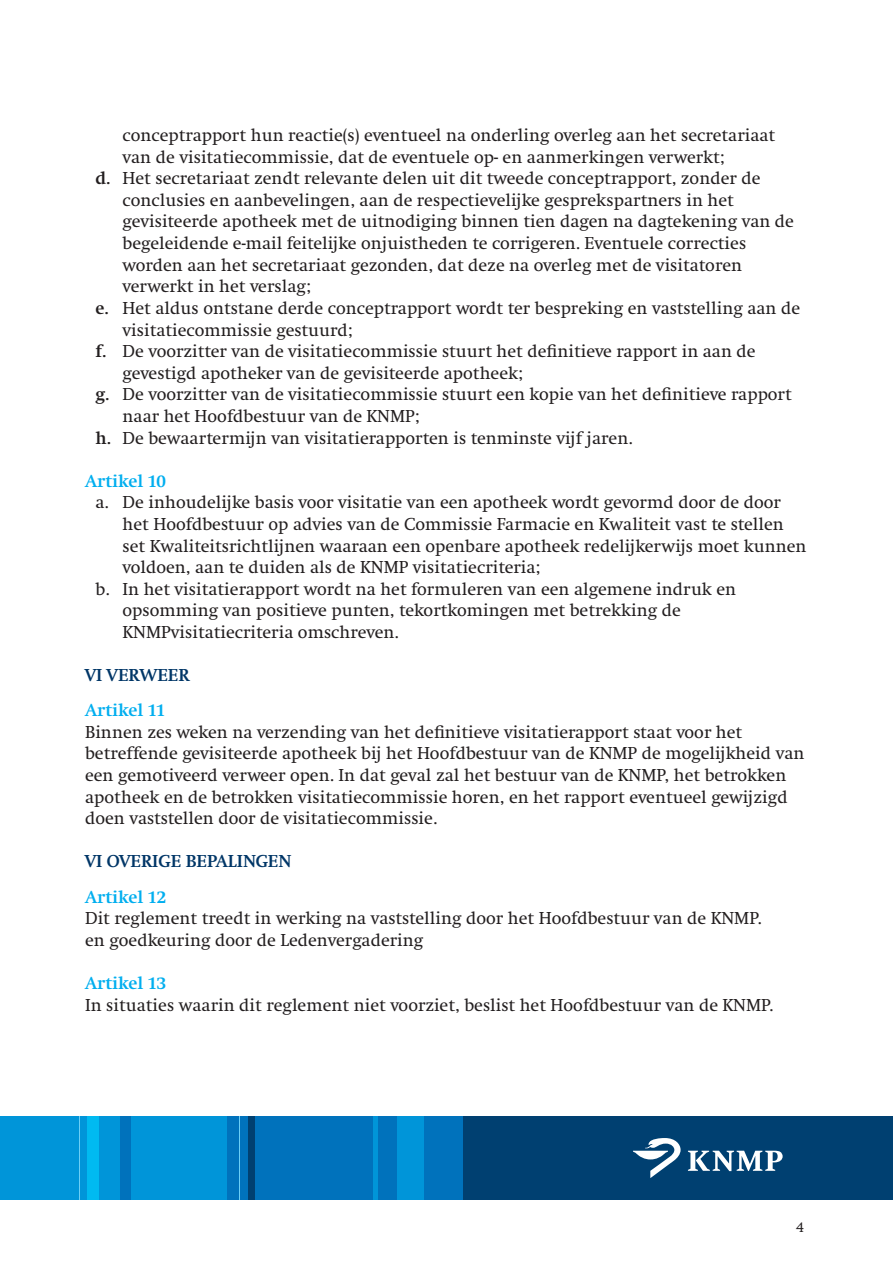
<style>
.page{position:relative;width:893px;height:1263px;background:#fff}
.page>*{position:absolute;margin:0;border:0;box-sizing:border-box;transform-origin:0 0}
.t1{font:18px/21.6px "Swift";color:#231f20}
.t2{font:700 18px "Swift";color:#00aeef}
.t3{font:700 18px "Swift";color:#003667}
.t4{font:15px "Swift";color:#231f20}
.s1{font-weight:700}
</style>
<div class="page">
<div style="left:462px;top:1116px;width:431px;height:84px;background:#004071"></div>
<div style="left:226px;top:1116px;width:237px;height:84px;background:#0072bc"></div>
<div style="left:0;top:1116px;width:226px;height:84px;background:#0095d9"></div>
<div style="left:248px;top:1116px;width:6px;height:84px;background:#004071"></div>
<div style="left:87px;top:1116px;width:12px;height:84px;background:#00baf1"></div>
<div style="left:397px;top:1116px;width:27px;height:84px;background:#0095d9"></div>
<div style="left:121px;top:1116px;width:10px;height:84px;background:#0072bc"></div>
<hr style="left:374px;top:1116px;width:4px;height:84px;background:#0095d9">
<svg style="left:633px;top:1138px;width:48px;height:40px"></svg>
<svg style="left:688px;top:1151px;width:95px;height:20px"></svg>
<hr style="left:79px;top:1116px;width:1px;height:84px;background:#6bcff6">
<hr style="left:239px;top:1116px;width:1px;height:84px;background:#6bcff6">
<p class="t1" style="left:123px;top:125px;width:654px">conceptrapport hun reactie(s) eventueel na onderling overleg aan het secretariaat</p>
<p class="t1" style="left:123px;top:146px;width:604px">van de visitatiecommissie, dat de eventuele op- en aanmerkingen verwerkt;</p>
<p class="t1" style="left:96px;top:168px;width:666px"><span class="s1">d.</span> Het secretariaat zendt relevante delen uit dit tweede conceptrapport, zonder de</p>
<p class="t1" style="left:123px;top:190px;width:613px">conclusies en aanbevelingen, aan de respectievelijke gesprekspartners in het</p>
<p class="t1" style="left:123px;top:211px;width:673px">gevisiteerde apotheek met de uitnodiging binnen tien dagen na dagtekening van de</p>
<p class="t1" style="left:123px;top:233px;width:625px">begeleidende e-mail feitelijke onjuistheden te corrigeren. Eventuele correcties</p>
<p class="t1" style="left:123px;top:254px;width:621px">worden aan het secretariaat gezonden, dat deze na overleg met de visitatoren</p>
<p class="t1" style="left:123px;top:276px;width:190px">verwerkt in het verslag;</p>
<p class="t1" style="left:96px;top:298px;width:706px"><span class="s1">e.</span> Het aldus ontstane derde conceptrapport wordt ter bespreking en vaststelling aan de</p>
<p class="t1" style="left:123px;top:319px;width:232px">visitatiecommissie gestuurd;</p>
<p class="t1" style="left:96px;top:341px;width:662px"><span class="s1">f.</span> De voorzitter van de visitatiecommissie stuurt het definitieve rapport in aan de</p>
<p class="t1" style="left:123px;top:362px;width:402px">gevestigd apotheker van de gevisiteerde apotheek;</p>
<p class="t1" style="left:96px;top:384px;width:698px"><span class="s1">g.</span> De voorzitter van de visitatiecommissie stuurt een kopie van het definitieve rapport</p>
<p class="t1" style="left:123px;top:406px;width:299px">naar het Hoofdbestuur van de KNMP;</p>
<p class="t1" style="left:96px;top:427px;width:538px"><span class="s1">h.</span> De bewaartermijn van visitatierapporten is tenminste vijf jaren.</p>
<p class="t2" style="left:85px;top:471px;width:82px">Artikel 10</p>
<p class="t1" style="left:96px;top:492px;width:687px">a. De inhoudelijke basis voor visitatie van een apotheek wordt gevormd door de door</p>
<p class="t1" style="left:123px;top:514px;width:663px">het Hoofdbestuur op advies van de Commissie Farmacie en Kwaliteit vast te stellen</p>
<p class="t1" style="left:123px;top:535px;width:685px">set Kwaliteitsrichtlijnen waaraan een openbare apotheek redelijkerwijs moet kunnen</p>
<p class="t1" style="left:123px;top:557px;width:420px">voldoen, aan te duiden als de KNMP visitatiecriteria;</p>
<p class="t1" style="left:96px;top:578px;width:642px">b. In het visitatierapport wordt na het formuleren van een algemene indruk en</p>
<p class="t1" style="left:123px;top:600px;width:560px">opsomming van positieve punten, tekortkomingen met betrekking de</p>
<p class="t1" style="left:123px;top:622px;width:278px">KNMPvisitatiecriteria omschreven.</p>
<p class="t3" style="left:85px;top:665px;width:106px">VI VERWEER</p>
<p class="t2" style="left:85px;top:700px;width:82px">Artikel 11</p>
<p class="t1" style="left:85px;top:721px;width:721px">Binnen zes weken na verzending van het definitieve visitatierapport staat voor het betreffende gevisiteerde apotheek bij het Hoofdbestuur van de KNMP de mogelijkheid van een gemotiveerd verweer open. In dat geval zal het bestuur van de KNMP, het betrokken apotheek en de betrokken visitatiecommissie horen, en het rapport eventueel gewijzigd doen vaststellen door de visitatiecommissie.</p>
<p class="t3" style="left:85px;top:852px;width:208px">VI OVERIGE BEPALINGEN</p>
<p class="t2" style="left:85px;top:887px;width:83px">Artikel 12</p>
<p class="t1" style="left:85px;top:908px;width:678px">Dit reglement treedt in werking na vaststelling door het Hoofdbestuur van de KNMP. en goedkeuring door de Ledenvergadering</p>
<p class="t2" style="left:85px;top:973px;width:83px">Artikel 13</p>
<p class="t1" style="left:85px;top:994px;width:690px">In situaties waarin dit reglement niet voorziet, beslist het Hoofdbestuur van de KNMP.</p>
<p class="t4" style="left:796px;top:1219px;width:9px">4</p>
</div>
